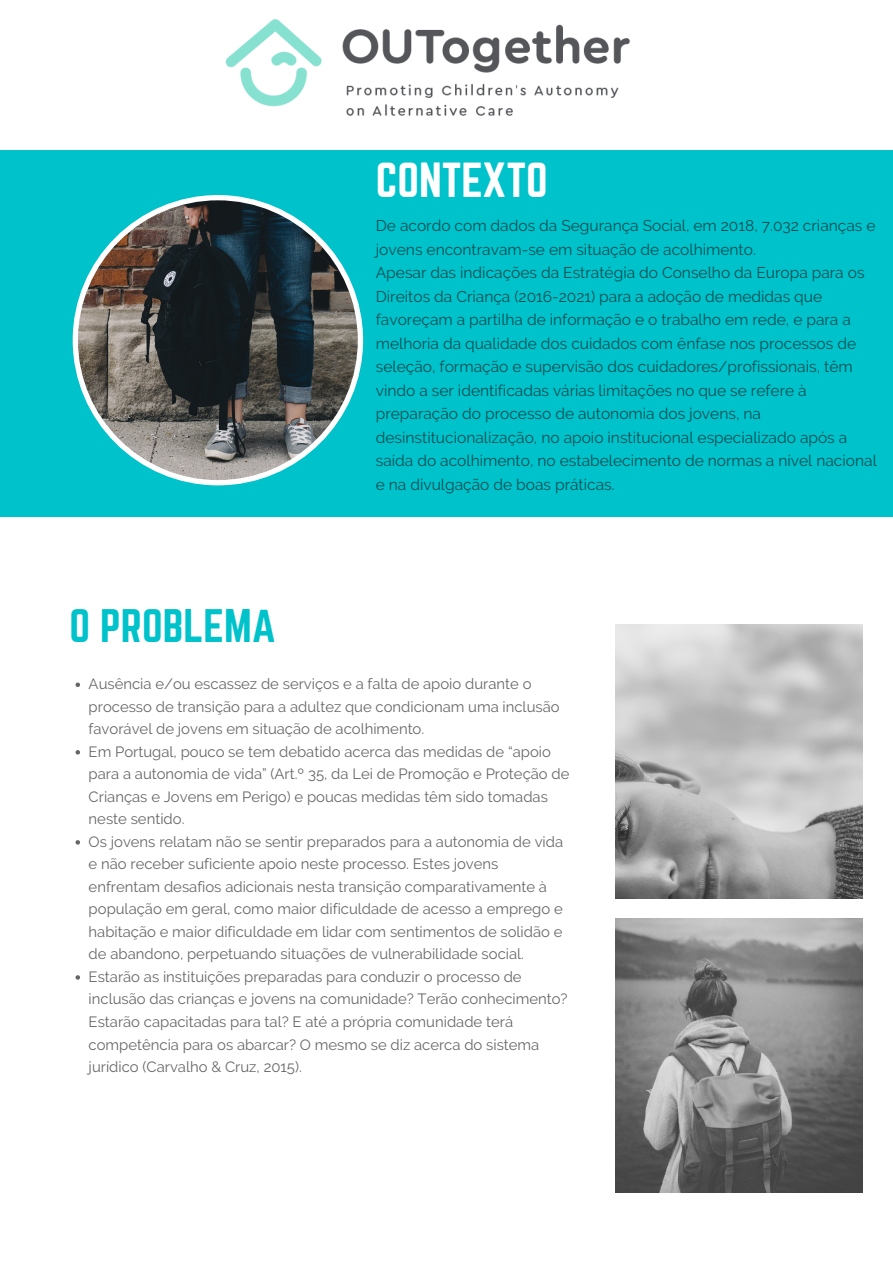
<style>
.page{position:relative;width:893px;height:1263px;background:#fff}
.page>*{position:absolute;margin:0;border:0;box-sizing:border-box;transform-origin:0 0}
.t1{font:43.2px "Norwester";color:#fff}
.t2{font:41.25px "Norwester";color:#00c2cb}
.t3{font:15.52px/23.5px "Raleway";color:#000}
.t4{font:14.85px/22.5px "Raleway";color:#000}
</style>
<div class="page">
<div style="left:0;top:150px;width:893px;height:367px;background:#00c2cb"></div>
<svg style="left:73px;top:243px;width:290px;height:242px"></svg>
<svg style="left:76px;top:682px;width:4px;height:5px"></svg>
<svg style="left:76px;top:750px;width:4px;height:4px"></svg>
<svg style="left:76px;top:840px;width:4px;height:5px"></svg>
<svg style="left:76px;top:975px;width:4px;height:5px"></svg>
<img style="left:615px;top:625px;width:247px;height:273px">
<img style="left:615px;top:918px;width:247px;height:274px">
<img style="left:110px;top:19px;width:520px;height:224px">
<h1 class="t1" style="left:376px;top:159px;width:173px">CONTEXTO</h1>
<p class="t3" style="left:376px;top:214px;width:502px">De acordo com dados da Segurança Social, em 2018, 7.032 crianças e jovens encontravam-se em situação de acolhimento.<br>Apesar das indicações da Estratégia do Conselho da Europa para os Direitos da Criança (2016-2021) para a adoção de medidas que favoreçam a partilha de informação e o trabalho em rede, e para a melhoria da qualidade dos cuidados com ênfase nos processos de seleção, formação e supervisão dos cuidadores/profissionais, têm vindo a ser identificadas várias limitações no que se refere à preparação do processo de autonomia dos jovens, na desinstitucionalização, no apoio institucional especializado após a saída do acolhimento, no estabelecimento de normas a nível nacional e na divulgação de boas práticas.</p>
<h2 class="t2" style="left:69px;top:605px;width:208px">O PROBLEMA</h2>
<p class="t4" style="left:89px;top:673px;width:482px">Ausência e/ou escassez de serviços e a falta de apoio durante o processo de transição para a adultez que condicionam uma inclusão favorável de jovens em situação de acolhimento.<br>Em Portugal, pouco se tem debatido acerca das medidas de “apoio para a autonomia de vida” (Art.º 35, da Lei de Promoção e Proteção de Crianças e Jovens em Perigo) e poucas medidas têm sido tomadas neste sentido.<br>Os jovens relatam não se sentir preparados para a autonomia de vida e não receber suficiente apoio neste processo. Estes jovens enfrentam desafios adicionais nesta transição comparativamente à população em geral, como maior dificuldade de acesso a emprego e habitação e maior dificuldade em lidar com sentimentos de solidão e de abandono, perpetuando situações de vulnerabilidade social.<br>Estarão as instituições preparadas para conduzir o processo de inclusão das crianças e jovens na comunidade? Terão conhecimento?<br>Estarão capacitadas para tal? E até a própria comunidade terá competência para os abarcar? O mesmo se diz acerca do sistema jurídico (Carvalho &amp; Cruz, 2015).</p>
</div>
